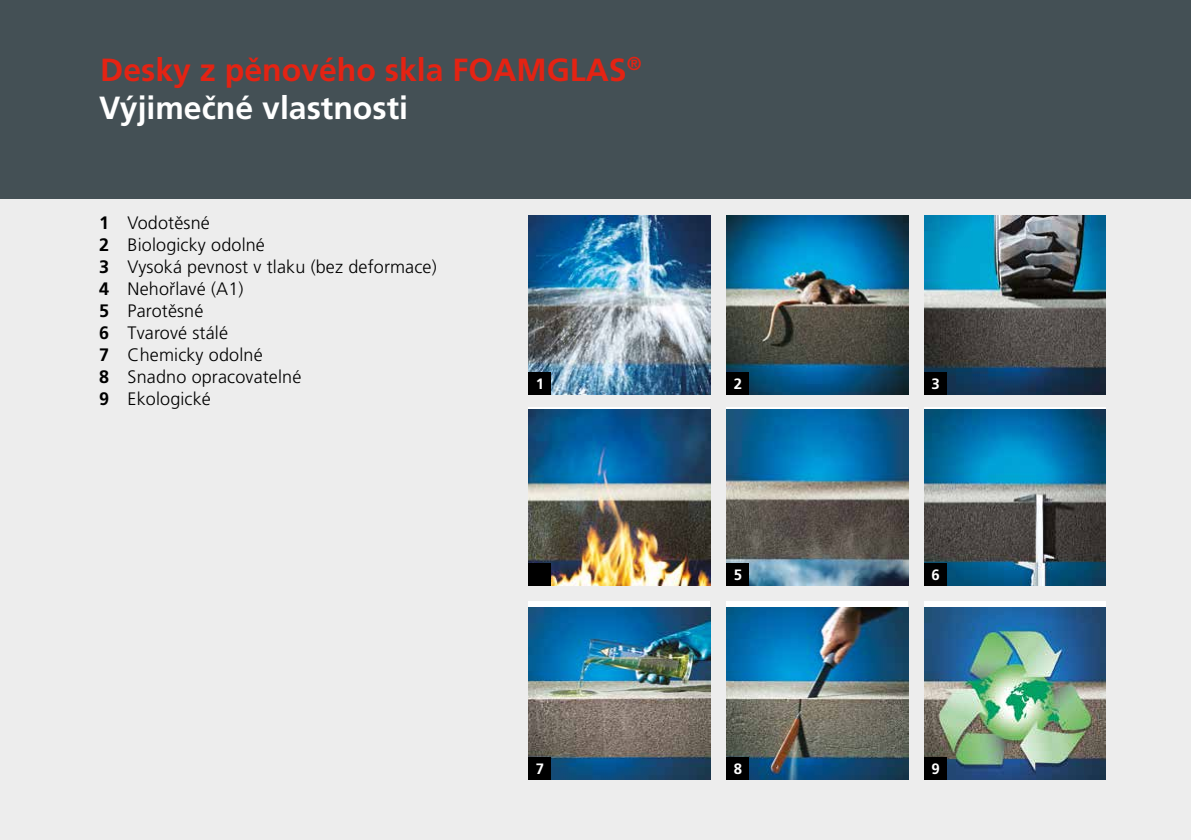
<style>
.page{position:relative;width:1191px;height:840px;background:#fff}
.page>*{position:absolute;margin:0;border:0;box-sizing:border-box;transform-origin:0 0}
.t1{font:700 32px/38.4px "Frutiger LT Pro";color:#e42313}
.t2{font:300 18px/22px "Frutiger LT Pro";letter-spacing:.01em;color:#000}
.t3{font:700 15px "Frutiger LT Pro";color:#fff}
.s1{color:#fff}
.s2{font-weight:700}
</style>
<div class="page">
<div style="left:0;top:0;width:1191px;height:839px;background:#ededed"></div>
<div style="left:0;top:0;width:1191px;height:198px;background:#445055"></div>
<img style="left:528px;top:215px;width:182px;height:179px">
<img style="left:726px;top:215px;width:182px;height:179px">
<img style="left:924px;top:215px;width:182px;height:179px">
<div style="left:528px;top:372px;width:23px;height:22px;background:#000"></div>
<div style="left:726px;top:372px;width:23px;height:22px;background:#000"></div>
<div style="left:924px;top:372px;width:23px;height:22px;background:#000"></div>
<img style="left:528px;top:409px;width:182px;height:176px">
<img style="left:726px;top:409px;width:182px;height:176px">
<img style="left:924px;top:409px;width:182px;height:176px">
<div style="left:528px;top:600px;width:182px;height:179px;background:#fff"></div>
<img style="left:528px;top:607px;width:182px;height:172px">
<div style="left:726px;top:600px;width:182px;height:179px;background:#fff"></div>
<img style="left:726px;top:607px;width:182px;height:172px">
<div style="left:924px;top:600px;width:182px;height:179px;background:#fff"></div>
<img style="left:924px;top:607px;width:182px;height:172px">
<div style="left:528px;top:563px;width:23px;height:22px;background:#000"></div>
<div style="left:528px;top:757px;width:23px;height:22px;background:#000"></div>
<div style="left:726px;top:563px;width:23px;height:22px;background:#000"></div>
<div style="left:726px;top:757px;width:23px;height:22px;background:#000"></div>
<div style="left:924px;top:563px;width:23px;height:22px;background:#000"></div>
<div style="left:924px;top:757px;width:23px;height:22px;background:#000"></div>
<h1 class="t1" style="left:99px;top:51px;width:544px">Desky z pěnového skla FOAMGLAS<sup>®<br></sup><span class="s1">Výjimečné vlastnosti</span></h1>
<p class="t2" style="left:99px;top:212px;width:339px"><span class="s2">1</span> Vodotěsné<br><span class="s2">2</span> Biologicky odolné<br><span class="s2">3</span> Vysoká pevnost v tlaku (bez deformace)<br><span class="s2">4</span> Nehořlavé (A1)<br><span class="s2">5</span> Parotěsné<br><span class="s2">6</span> Tvarové stálé<br><span class="s2">7</span> Chemicky odolné<br><span class="s2">8</span> Snadno opracovatelné<br><span class="s2">9</span> Ekologické</p>
<p class="t3" style="left:536px;top:375px;width:10px">1</p>
<p class="t3" style="left:733px;top:375px;width:10px">2</p>
<p class="t3" style="left:931px;top:375px;width:10px">3</p>
<p class="t3" style="left:536px;top:759px;width:10px">7</p>
<p class="t3" style="left:733px;top:565px;width:10px">5</p>
<p class="t3" style="left:733px;top:759px;width:10px">8</p>
<p class="t3" style="left:931px;top:565px;width:10px">6</p>
<p class="t3" style="left:931px;top:759px;width:10px">9</p>
</div>
